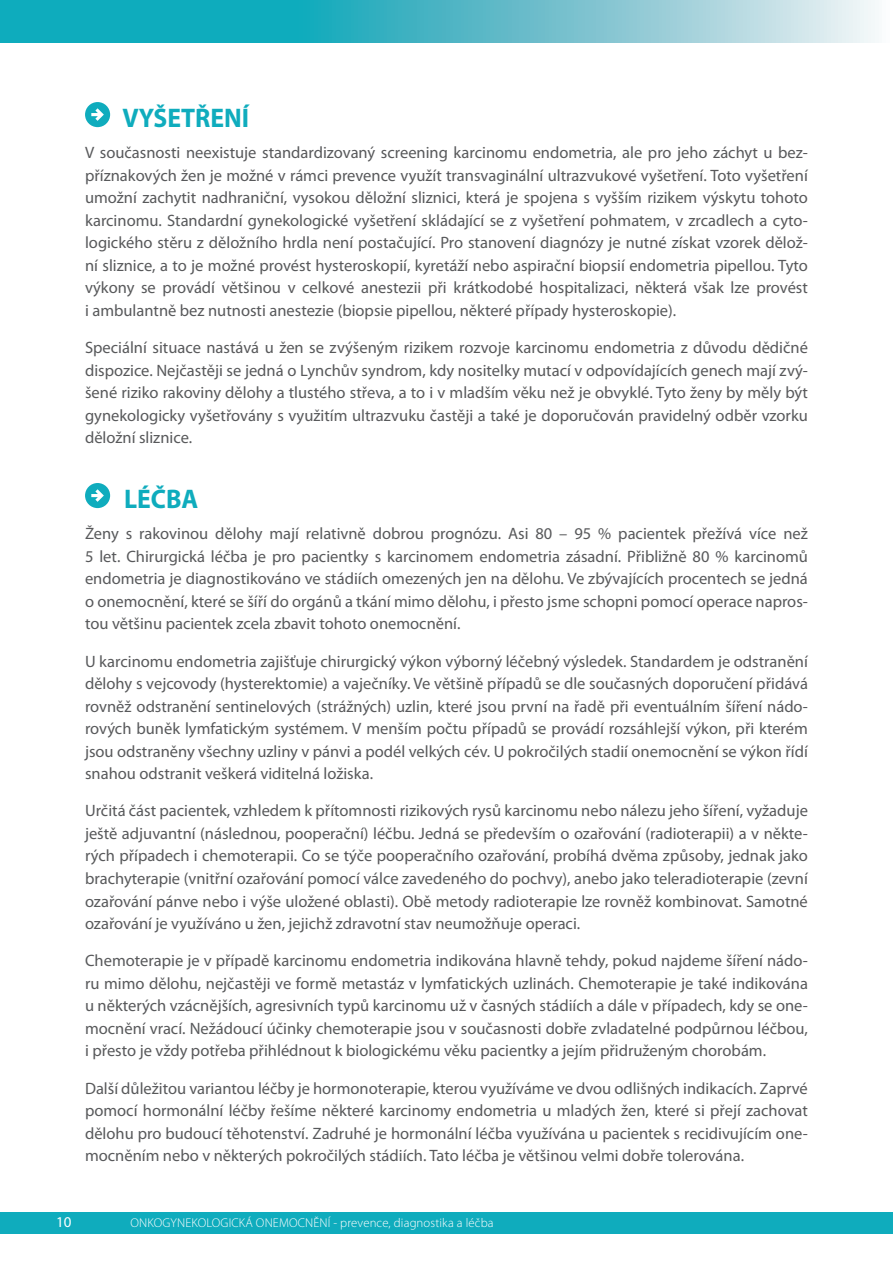
<style>
.page{position:relative;width:893px;height:1263px;background:#fff}
.page>*{position:absolute;margin:0;border:0;box-sizing:border-box;transform-origin:0 0}
.t1{font:700 27px "Myriad Pro";color:#0facbd;scale:.95 1}
.t2{font:16.5px/22.5px "Myriad Pro";color:#58595b;text-align:justify}
.t3{font:15px "Myriad Pro";color:#fff}
.t4{font:300 12.75px "Myriad Pro";letter-spacing:.01em;color:#fff}
</style>
<div class="page">
<svg style="left:0;top:0;width:875px;height:43px"></svg>
<div style="left:0;top:1212px;width:893px;height:21px;background:#0facbd"></div>
<svg style="left:85px;top:102px;width:25px;height:25px"></svg>
<svg style="left:85px;top:483px;width:25px;height:25px"></svg>
<h1 class="t1" style="left:123px;top:100px;width:135px">VYŠETŘENÍ</h1>
<p class="t2" style="left:85px;top:141px;width:724px">V současnosti neexistuje standardizovaný screening karcinomu endometria, ale pro jeho záchyt u bez&shy;příznakových žen je možné v rámci prevence využít transvaginální ultrazvukové vyšetření. Toto vyšetření umožní zachytit nadhraniční, vysokou děložní sliznici, která je spojena s vyšším rizikem výskytu tohoto karcinomu. Standardní gynekologické vyšetření skládající se z vyšetření pohmatem, v zrcadlech a cyto&shy;logického stěru z děložního hrdla není postačující. Pro stanovení diagnózy je nutné získat vzorek dělož&shy;ní sliznice, a to je možné provést hysteroskopií, kyretáží nebo aspirační biopsií endometria pipellou. Tyto výkony se provádí většinou v celkové anestezii při krátkodobé hospitalizaci, některá však lze provést i ambulantně bez nutnosti anestezie (biopsie pipellou, některé případy hysteroskopie).</p>
<p class="t2" style="left:85px;top:336px;width:724px">Speciální situace nastává u žen se zvýšeným rizikem rozvoje karcinomu endometria z důvodu dědičné dispozice. Nejčastěji se jedná o Lynchův syndrom, kdy nositelky mutací v odpovídajících genech mají zvý&shy;šené riziko rakoviny dělohy a tlustého střeva, a to i v mladším věku než je obvyklé. Tyto ženy by měly být gynekologicky vyšetřovány s využitím ultrazvuku častěji a také je doporučován pravidelný odběr vzorku děložní sliznice.</p>
<h1 class="t1" style="left:124px;top:481px;width:80px">LÉČBA</h1>
<p class="t2" style="left:85px;top:522px;width:724px">Ženy s rakovinou dělohy mají relativně dobrou prognózu. Asi 80 – 95 % pacientek přežívá více než 5 let. Chirurgická léčba je pro pacientky s karcinomem endometria zásadní. Přibližně 80 % karcinomů endometria je diagnostikováno ve stádiích omezených jen na dělohu. Ve zbývajících procentech se jedná o onemocnění, které se šíří do orgánů a tkání mimo dělohu, i přesto jsme schopni pomocí operace napros&shy;tou většinu pacientek zcela zbavit tohoto onemocnění.</p>
<p class="t2" style="left:85px;top:649px;width:724px">U karcinomu endometria zajišťuje chirurgický výkon výborný léčebný výsledek. Standardem je odstranění dělohy s vejcovody (hysterektomie) a vaječníky. Ve většině případů se dle současných doporučení přidává rovněž odstranění sentinelových (strážných) uzlin, které jsou první na řadě při eventuálním šíření nádo&shy;rových buněk lymfatickým systémem. V menším počtu případů se provádí rozsáhlejší výkon, při kterém jsou odstraněny všechny uzliny v pánvi a podél velkých cév. U pokročilých stadií onemocnění se výkon řídí snahou odstranit veškerá viditelná ložiska.</p>
<p class="t2" style="left:85px;top:799px;width:724px">Určitá část pacientek, vzhledem k přítomnosti rizikových rysů karcinomu nebo nálezu jeho šíření, vyžaduje ještě adjuvantní (následnou, pooperační) léčbu. Jedná se především o ozařování (radioterapii) a v někte&shy;rých případech i chemoterapii. Co se týče pooperačního ozařování, probíhá dvěma způsoby, jednak jako brachyterapie (vnitřní ozařování pomocí válce zavedeného do pochvy), anebo jako teleradioterapie (zevní ozařování pánve nebo i výše uložené oblasti). Obě metody radioterapie lze rovněž kombinovat. Samotné ozařování je využíváno u žen, jejichž zdravotní stav neumožňuje operaci.</p>
<p class="t2" style="left:85px;top:949px;width:724px">Chemoterapie je v případě karcinomu endometria indikována hlavně tehdy, pokud najdeme šíření nádo&shy;ru mimo dělohu, nejčastěji ve formě metastáz v lymfatických uzlinách. Chemoterapie je také indikována u některých vzácnějších, agresivních typů karcinomu už v časných stádiích a dále v případech, kdy se one&shy;mocnění vrací. Nežádoucí účinky chemoterapie jsou v současnosti dobře zvladatelné podpůrnou léčbou, i přesto je vždy potřeba přihlédnout k biologickému věku pacientky a jejím přidruženým chorobám.</p>
<p class="t2" style="left:85px;top:1077px;width:724px">Další důležitou variantou léčby je hormonoterapie, kterou využíváme ve dvou odlišných indikacích. Zaprvé pomocí hormonální léčby řešíme některé karcinomy endometria u mladých žen, které si přejí zachovat dělohu pro budoucí těhotenství. Zadruhé je hormonální léčba využívána u pacientek s recidivujícím one&shy;mocněním nebo v některých pokročilých stádiích. Tato léčba je většinou velmi dobře tolerována.</p>
<p class="t3" style="left:56px;top:1212px;width:17px">10</p>
<p class="t4" style="left:130px;top:1215px;width:365px">ONKOGYNEKOLOGICKÁ ONEMOCNĚNÍ - prevence, diagnostika a léčba</p>
</div>
